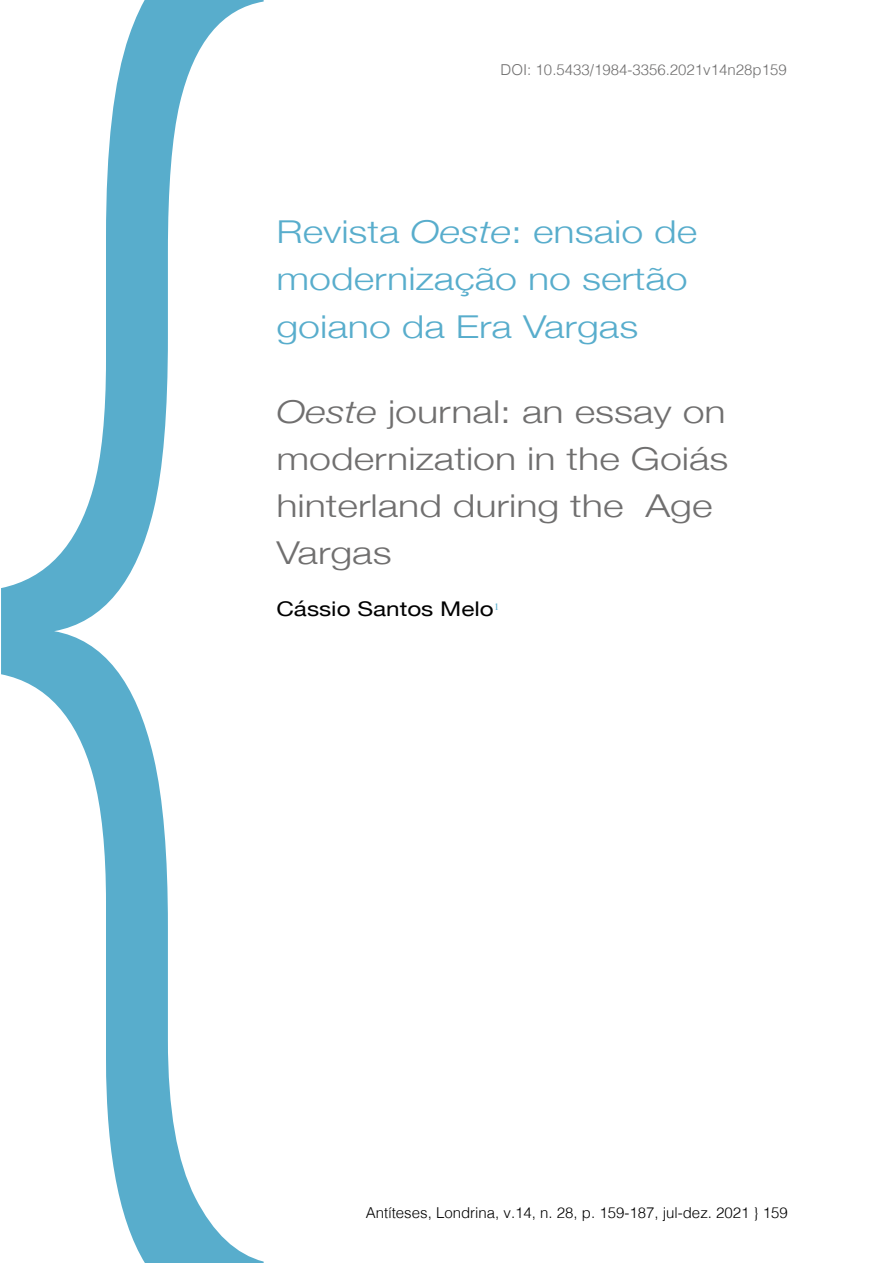
<style>
.page{position:relative;width:893px;height:1263px;background:#fff}
.page>*{position:absolute;margin:0;border:0;box-sizing:border-box;transform-origin:0 0}
.t1{font:300 31.5px/47.2px "Helvetica Neue";color:#706f6f;scale:1.25 1}
.t2{font:300 31.5px/47.2px "Helvetica Neue";color:#58adcc;scale:1.25 1}
.t3{font:20.25px "Helvetica Neue";color:#000;scale:1.2 1}
.t4{font:300 15px "Helvetica";color:#000}
.t5{font:300 15px "Helvetica";color:#706f6f}
.s1{font-style:italic}
</style>
<div class="page">
<svg style="left:1px;top:0;width:263px;height:1263px"></svg>
<p class="t5" style="left:501px;top:56px;width:288px">DOI: 10.5433/1984-3356.2021v14n28p159</p>
<p class="t2" style="left:276px;top:206px;width:338px">Revista <span class="s1">Oeste</span>: ensaio de modernização no sertão goiano da Era Vargas</p>
<p class="t1" style="left:276px;top:385px;width:363px"><span class="s1">Oeste</span> journal: an essay on modernization in the Goiás hinterland during the Age<br>Vargas</p>
<p class="t3" style="left:276px;top:594px;width:187px">Cássio Santos Melo<sup>1</sup></p>
<p class="t4" style="left:366px;top:1200px;width:423px">Antíteses, Londrina, v.14, n. 28, p. 159-187, jul-dez. 2021 } 159</p>
</div>
